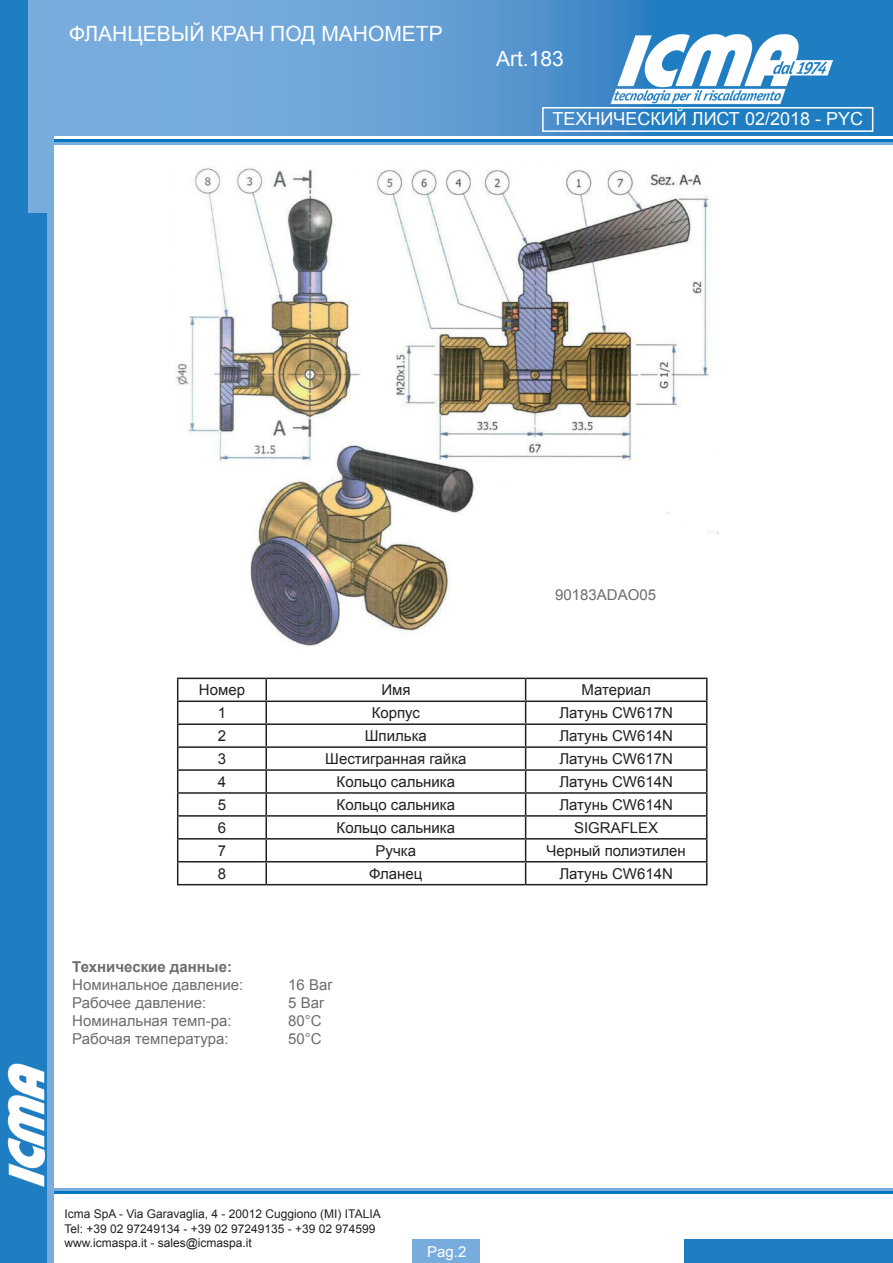
<style>
.page{position:relative;width:893px;height:1263px;background:#fff}
.page>*{position:absolute;margin:0;border:0;box-sizing:border-box;transform-origin:0 0}
.t1{font:21px "Arial";color:#fff}
.t2{font:18px "Arial";color:#fff}
.t3{font:15px "Arial";color:#231f20}
.t4{font:15px "Arial";color:#6c6d70}
.t5{font:700 15px "Arial";color:#6c6d70}
.t6{font:15px "Arial";color:#fff}
.t7{font:12px/14.4px "Arial";color:#231f20}
</style>
<div class="page">
<svg style="left:54px;top:0;width:839px;height:136px;background:#5e9cd3"></svg>
<hr style="left:40px;top:1188px;width:853px;height:2px;background:#78acdc">
<hr style="left:40px;top:1191px;width:853px;height:2px;background:#0077c0">
<hr style="left:42px;top:142px;width:851px;height:2px;background:#78acdc">
<hr style="left:42px;top:139px;width:851px;height:2px;background:#0077c0">
<div style="left:0;top:0;width:54px;height:1263px;background:#78acdc"></div>
<div style="left:0;top:213px;width:47px;height:1050px;background:#1f7ec2"></div>
<div style="left:0;top:0;width:28px;height:214px;background:#1f7ec2"></div>
<img style="left:605px;top:18px;width:228px;height:111px">
<img style="left:7px;top:1064px;width:37px;height:123px">
<div style="left:412px;top:1239px;width:68px;height:24px;background:#78acdc"></div>
<div style="left:685px;top:1239px;width:208px;height:24px;background:#1f7ec2"></div>
<div style="left:542px;top:107px;width:331px;height:25px;border:2px solid #fff"></div>
<img style="left:176px;top:166px;width:543px;height:481px">
<div style="left:492px;top:538px;width:227px;height:121px;background:#fff"></div>
<hr style="left:177px;top:678px;width:89px;height:1px;background:#231f20">
<hr style="left:266px;top:678px;width:260px;height:1px;background:#231f20">
<hr style="left:265px;top:679px;width:2px;height:21px;background:#231f20">
<hr style="left:526px;top:678px;width:181px;height:1px;background:#231f20">
<hr style="left:177px;top:700px;width:89px;height:2px;background:#231f20">
<hr style="left:266px;top:700px;width:260px;height:2px;background:#231f20">
<hr style="left:265px;top:702px;width:2px;height:21px;background:#231f20">
<hr style="left:526px;top:700px;width:181px;height:2px;background:#231f20">
<hr style="left:177px;top:723px;width:89px;height:2px;background:#231f20">
<hr style="left:266px;top:723px;width:260px;height:2px;background:#231f20">
<hr style="left:265px;top:725px;width:2px;height:21px;background:#231f20">
<hr style="left:526px;top:723px;width:181px;height:2px;background:#231f20">
<hr style="left:177px;top:746px;width:89px;height:2px;background:#231f20">
<hr style="left:266px;top:746px;width:260px;height:2px;background:#231f20">
<hr style="left:265px;top:748px;width:2px;height:21px;background:#231f20">
<hr style="left:526px;top:746px;width:181px;height:2px;background:#231f20">
<hr style="left:177px;top:769px;width:89px;height:2px;background:#231f20">
<hr style="left:266px;top:769px;width:260px;height:2px;background:#231f20">
<hr style="left:265px;top:771px;width:2px;height:21px;background:#231f20">
<hr style="left:526px;top:769px;width:181px;height:2px;background:#231f20">
<hr style="left:177px;top:792px;width:89px;height:2px;background:#231f20">
<hr style="left:266px;top:792px;width:260px;height:2px;background:#231f20">
<hr style="left:265px;top:794px;width:2px;height:21px;background:#231f20">
<hr style="left:526px;top:792px;width:181px;height:2px;background:#231f20">
<hr style="left:177px;top:815px;width:89px;height:2px;background:#231f20">
<hr style="left:266px;top:815px;width:260px;height:2px;background:#231f20">
<hr style="left:265px;top:817px;width:2px;height:21px;background:#231f20">
<hr style="left:526px;top:815px;width:181px;height:2px;background:#231f20">
<hr style="left:177px;top:838px;width:89px;height:1px;background:#231f20">
<hr style="left:266px;top:838px;width:260px;height:1px;background:#231f20">
<hr style="left:265px;top:839px;width:2px;height:22px;background:#231f20">
<hr style="left:526px;top:838px;width:181px;height:1px;background:#231f20">
<hr style="left:177px;top:861px;width:89px;height:1px;background:#231f20">
<svg style="left:177px;top:679px;width:1px;height:205px"></svg>
<hr style="left:266px;top:861px;width:260px;height:1px;background:#231f20">
<hr style="left:265px;top:862px;width:2px;height:22px;background:#231f20">
<hr style="left:526px;top:861px;width:181px;height:1px;background:#231f20">
<svg style="left:525px;top:679px;width:1px;height:205px"></svg>
<svg style="left:706px;top:679px;width:1px;height:205px"></svg>
<hr style="left:177px;top:884px;width:89px;height:1px;background:#231f20">
<hr style="left:266px;top:884px;width:260px;height:1px;background:#231f20">
<hr style="left:526px;top:884px;width:181px;height:1px;background:#231f20">
<h1 class="t1" style="left:69px;top:20px;width:375px">ФЛАНЦЕВЫЙ КРАН ПОД МАНОМЕТР</h1>
<h1 class="t1" style="left:496px;top:45px;width:69px">Art.183</h1>
<p class="t2" style="left:552px;top:107px;width:312px">ТЕХНИЧЕСКИЙ ЛИСТ 02/2018 - PYC</p>
<p class="t4" style="left:555px;top:585px;width:102px">90183ADAO05</p>
<p class="t3" style="left:199px;top:680px;width:48px">Номер</p>
<p class="t3" style="left:381px;top:680px;width:31px">Имя</p>
<p class="t3" style="left:581px;top:680px;width:71px">Материал</p>
<p class="t3" style="left:218px;top:703px;width:10px">1</p>
<p class="t3" style="left:372px;top:703px;width:50px">Корпус</p>
<p class="t3" style="left:559px;top:703px;width:115px">Латунь CW617N</p>
<p class="t3" style="left:218px;top:726px;width:10px">2</p>
<p class="t3" style="left:365px;top:726px;width:64px">Шпилька</p>
<p class="t3" style="left:559px;top:726px;width:115px">Латунь CW614N</p>
<p class="t3" style="left:218px;top:749px;width:10px">3</p>
<p class="t3" style="left:325px;top:749px;width:143px">Шестигранная гайка</p>
<p class="t3" style="left:559px;top:749px;width:115px">Латунь CW617N</p>
<p class="t3" style="left:218px;top:772px;width:10px">4</p>
<p class="t3" style="left:337px;top:772px;width:120px">Кольцо сальника</p>
<p class="t3" style="left:559px;top:772px;width:115px">Латунь CW614N</p>
<p class="t3" style="left:218px;top:795px;width:10px">5</p>
<p class="t3" style="left:337px;top:795px;width:120px">Кольцо сальника</p>
<p class="t3" style="left:559px;top:795px;width:115px">Латунь CW614N</p>
<p class="t3" style="left:218px;top:818px;width:10px">6</p>
<p class="t3" style="left:337px;top:818px;width:120px">Кольцо сальника</p>
<p class="t3" style="left:574px;top:818px;width:86px">SIGRAFLEX</p>
<p class="t3" style="left:218px;top:841px;width:10px">7</p>
<p class="t3" style="left:376px;top:841px;width:42px">Ручка</p>
<p class="t3" style="left:546px;top:841px;width:141px">Черный полиэтилен</p>
<p class="t3" style="left:218px;top:863px;width:10px">8</p>
<p class="t3" style="left:369px;top:863px;width:55px">Фланец</p>
<p class="t3" style="left:559px;top:863px;width:115px">Латунь CW614N</p>
<p class="t5" style="left:72px;top:957px;width:161px">Технические данные:</p>
<p class="t4" style="left:72px;top:975px;width:173px">Номинальное давление:</p>
<p class="t4" style="left:288px;top:975px;width:46px">16 Bar</p>
<p class="t4" style="left:72px;top:993px;width:136px">Рабочее давление:</p>
<p class="t4" style="left:288px;top:993px;width:37px">5 Bar</p>
<p class="t4" style="left:72px;top:1011px;width:161px">Номинальная темп-ра:</p>
<p class="t4" style="left:288px;top:1011px;width:35px">80°C</p>
<p class="t4" style="left:72px;top:1029px;width:158px">Рабочая температура:</p>
<p class="t4" style="left:288px;top:1029px;width:35px">50°C</p>
<p class="t7" style="left:64px;top:1207px;width:318px">Icma SpA - Via Garavaglia, 4 - 20012 Cuggiono (MI) ITALIA<br>Tel: +39 02 97249134 - +39 02 97249135 - +39 02 974599 www.icmaspa.it - sales@icmaspa.it</p>
<p class="t6" style="left:427px;top:1242px;width:41px">Pag.2</p>
</div>
